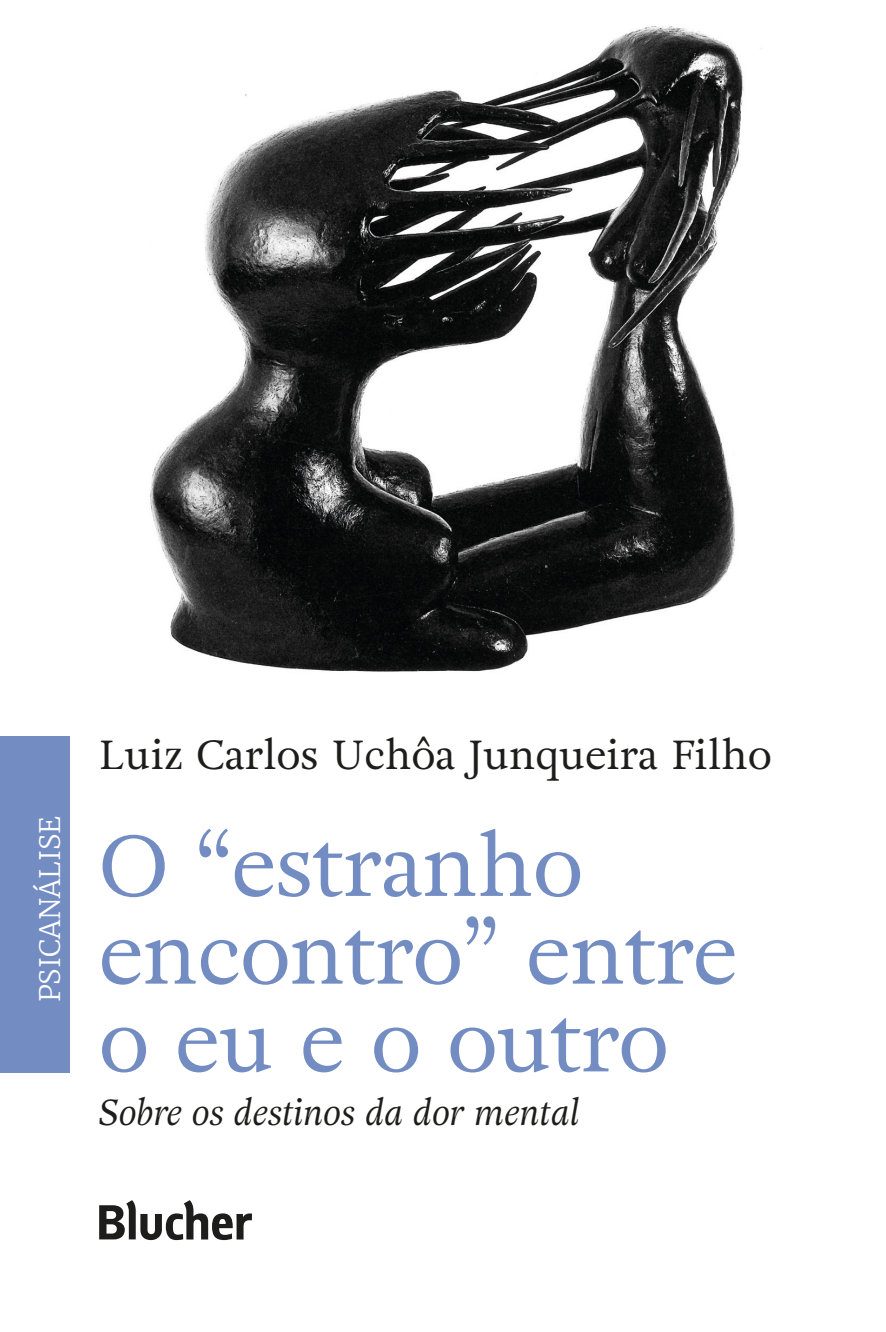
<style>
.page{position:relative;width:886px;height:1332px;background:#fff}
.page>*{position:absolute;margin:0;border:0;box-sizing:border-box;transform-origin:0 0}
.t1{font:85.5px/87.8px "Adriane Text";letter-spacing:-.01em;color:#738dc3}
.t2{font:40.5px "Adriane Text";color:#1d1d1b}
.t3{font:italic 36px "Adriane Text";color:#1d1d1b}
.t4{font:300 27.9px "Merriweather";color:#fff}
</style>
<div class="page">
<img style="left:150px;top:26px;width:612px;height:646px">
<div style="left:0;top:737px;width:70px;height:336px;background:#738dc3"></div>
<svg style="left:99px;top:1200px;width:153px;height:40px"></svg>
<p class="t4" style="left:31px;top:1002px;width:188px;rotate:-90deg">PSICANÁLISE</p>
<p class="t2" style="left:99px;top:729px;width:674px">Luiz Carlos Uchôa Junqueira Filho</p>
<p class="t1" style="left:99px;top:823px;width:639px">O “estranho encontro” entre o eu e o outro</p>
<p class="t3" style="left:99px;top:1090px;width:482px">Sobre os destinos da dor mental</p>
</div>
